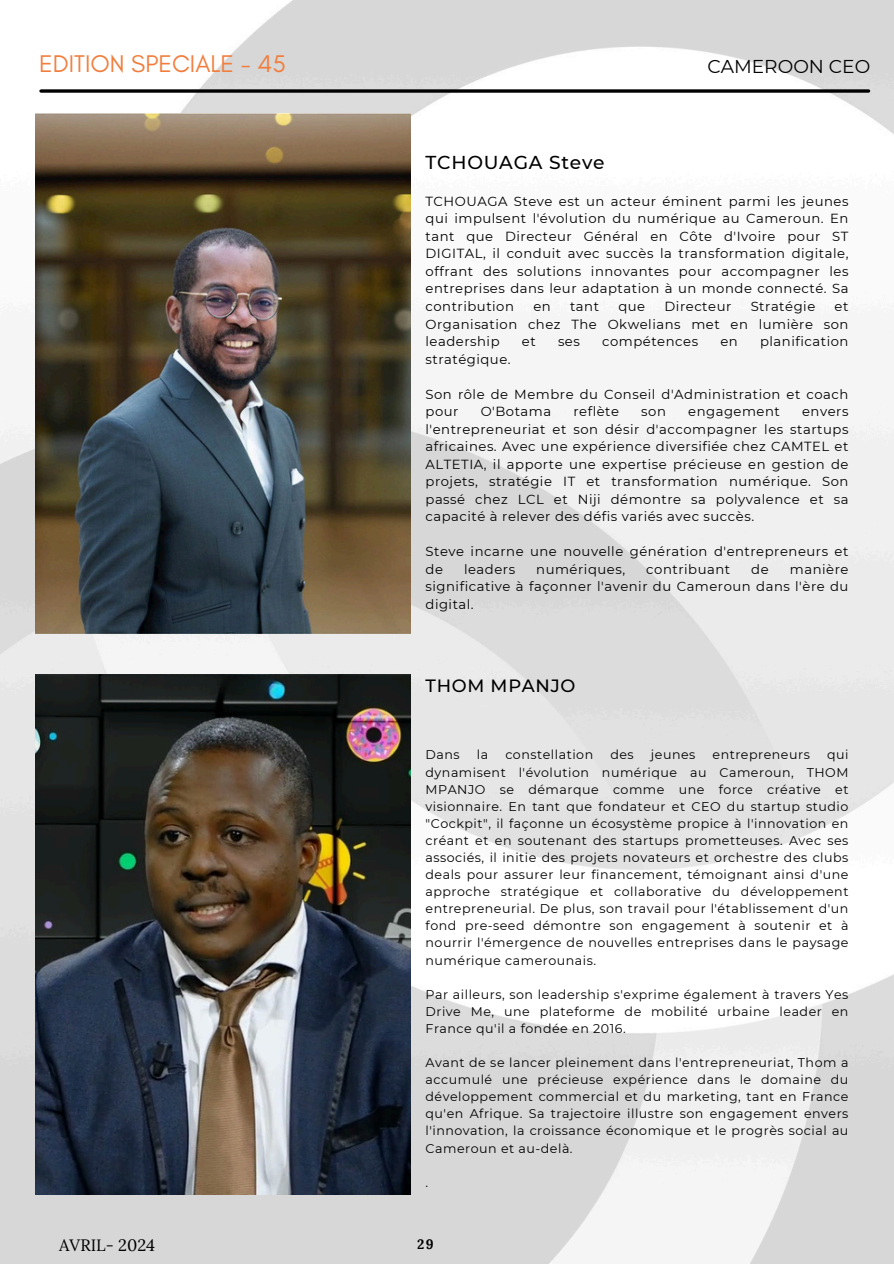
<style>
.page{position:relative;width:894px;height:1264px;background:#fff}
.page>*{position:absolute;margin:0;border:0;box-sizing:border-box;transform-origin:0 0}
.t1{font:24.6px "Glacial Indifference";color:#f17e3d}
.t2{font:500 18.6px "Montserrat";letter-spacing:.04em;color:#000}
.t3{font:18.6px "Montserrat";color:#000}
.t4{font:500 17.7px "Montserrat";letter-spacing:.04em;color:#000}
.t5{font:16.5px "Lora";color:#000}
.t6{font:700 13.65px "Lora";color:#000}
.t7{font:13.2px/17.5px "Montserrat";letter-spacing:.04em;color:#000;text-align:justify}
.t8{font:12.6px/17.1px "Montserrat";letter-spacing:.04em;color:#000;text-align:justify}
</style>
<div class="page">
<img style="left:0;top:0;width:893px;height:1263px">
<svg style="left:41px;top:89px;width:827px;height:4px;background:#252525"></svg>
<img style="left:35px;top:675px;width:375px;height:519px">
<img style="left:35px;top:113px;width:375px;height:520px">
<h5 class="t1" style="left:39px;top:48px;width:248px">EDITION SPECIALE - 45</h5>
<p class="t3" style="left:707px;top:55px;width:164px">CAMEROON CEO</p>
<p class="t2" style="left:425px;top:151px;width:180px">TCHOUAGA Steve</p>
<h2 class="t7" style="left:425px;top:192px;width:424px">TCHOUAGA Steve est un acteur éminent parmi les jeunes qui impulsent l'évolution du numérique au Cameroun. En tant que Directeur Général en Côte d'Ivoire pour ST DIGITAL, il conduit avec succès la transformation digitale, offrant des solutions innovantes pour accompagner les entreprises dans leur adaptation à un monde connecté. Sa contribution</h2>
<h2 class="t7" style="left:533px;top:297px;width:19px">en</h2>
<h2 class="t7" style="left:570px;top:297px;width:30px">tant</h2>
<h2 class="t7" style="left:618px;top:297px;width:28px">que</h2>
<h2 class="t7" style="left:664px;top:297px;width:68px">Directeur</h2>
<h2 class="t7" style="left:750px;top:297px;width:66px">Stratégie</h2>
<h2 class="t7" style="left:425px;top:297px;width:424px;text-indent:409px">et Organisation chez The Okwelians met en lumière son leadership</h2>
<h2 class="t7" style="left:521px;top:332px;width:15px">et</h2>
<h2 class="t7" style="left:558px;top:332px;width:23px">ses</h2>
<h2 class="t7" style="left:602px;top:332px;width:97px">compétences</h2>
<h2 class="t7" style="left:720px;top:332px;width:19px">en</h2>
<h2 class="t7" style="left:759px;top:332px;width:90px">planification</h2>
<h2 class="t7" style="left:425px;top:350px;width:87px">stratégique.</h2>
<p class="t7" style="left:425px;top:385px;width:424px">Son rôle de Membre du Conseil d'Administration et coach pour</p>
<p class="t7" style="left:480px;top:402px;width:72px">O'Botama</p>
<p class="t7" style="left:573px;top:402px;width:47px">reflète</p>
<p class="t7" style="left:641px;top:402px;width:26px">son</p>
<p class="t7" style="left:688px;top:402px;width:93px">engagement</p>
<p class="t7" style="left:425px;top:402px;width:424px;text-indent:376px">envers l'entrepreneuriat et son désir d'accompagner les startups africaines. Avec une expérience diversifiée chez CAMTEL et ALTETIA, il apporte une expertise précieuse en gestion de projets, stratégie IT et transformation numérique. Son passé chez LCL et Niji démontre sa polyvalence et sa capacité à relever des défis variés avec succès.</p>
<p class="t7" style="left:425px;top:543px;width:424px">Steve incarne une nouvelle génération d'entrepreneurs et de</p>
<p class="t7" style="left:425px;top:560px;width:424px;text-indent:364px">manière significative à façonner l'avenir du Cameroun dans l'ère du digital.</p>
<p class="t7" style="left:464px;top:560px;width:53px">leaders</p>
<p class="t7" style="left:536px;top:560px;width:90px">numériques,</p>
<p class="t7" style="left:646px;top:560px;width:85px">contribuant</p>
<p class="t7" style="left:751px;top:560px;width:19px">de</p>
<h3 class="t4" style="left:425px;top:675px;width:151px">THOM MPANJO</h3>
<p class="t8" style="left:425px;top:746px;width:36px">Dans</p>
<p class="t8" style="left:476px;top:746px;width:13px">la</p>
<p class="t8" style="left:505px;top:746px;width:89px">constellation</p>
<p class="t8" style="left:610px;top:746px;width:25px">des</p>
<p class="t8" style="left:650px;top:746px;width:46px">jeunes</p>
<p class="t8" style="left:712px;top:746px;width:99px">entrepreneurs</p>
<p class="t8" style="left:425px;top:746px;width:424px;text-indent:401px">qui dynamisent l'évolution numérique au Cameroun, THOM MPANJO se démarque comme une force créative et visionnaire. En tant que fondateur et CEO du startup studio "Cockpit", il façonne un écosystème propice à l'innovation en créant et en soutenant des startups prometteuses. Avec ses associés, il initie des projets novateurs et orchestre des clubs deals pour assurer leur financement, témoignant ainsi d'une approche stratégique et collaborative du développement entrepreneurial. De plus, son travail pour l'établissement d'un fond pre-seed démontre son engagement à soutenir et à nourrir l'émergence de nouvelles entreprises dans le paysage numérique camerounais.</p>
<p class="t8" style="left:425px;top:985px;width:424px">Par ailleurs, son leadership s'exprime également à travers Yes Drive Me, une plateforme de mobilité urbaine leader en France qu'il a fondée en 2016.</p>
<h4 class="t8" style="left:425px;top:1054px;width:424px">Avant de se lancer pleinement dans l'entrepreneuriat, Thom a accumulé une précieuse expérience dans le domaine du développement commercial et du marketing, tant en France qu'en Afrique. Sa trajectoire illustre son engagement envers l'innovation, la croissance économique et le progrès social au Cameroun et au-delà.</h4>
<p class="t8" style="left:425px;top:1173px;width:4px">.</p>
<p class="t5" style="left:59px;top:1233px;width:97px">AVRIL- 2024</p>
<p class="t6" style="left:417px;top:1234px;width:18px">29</p>
</div>
